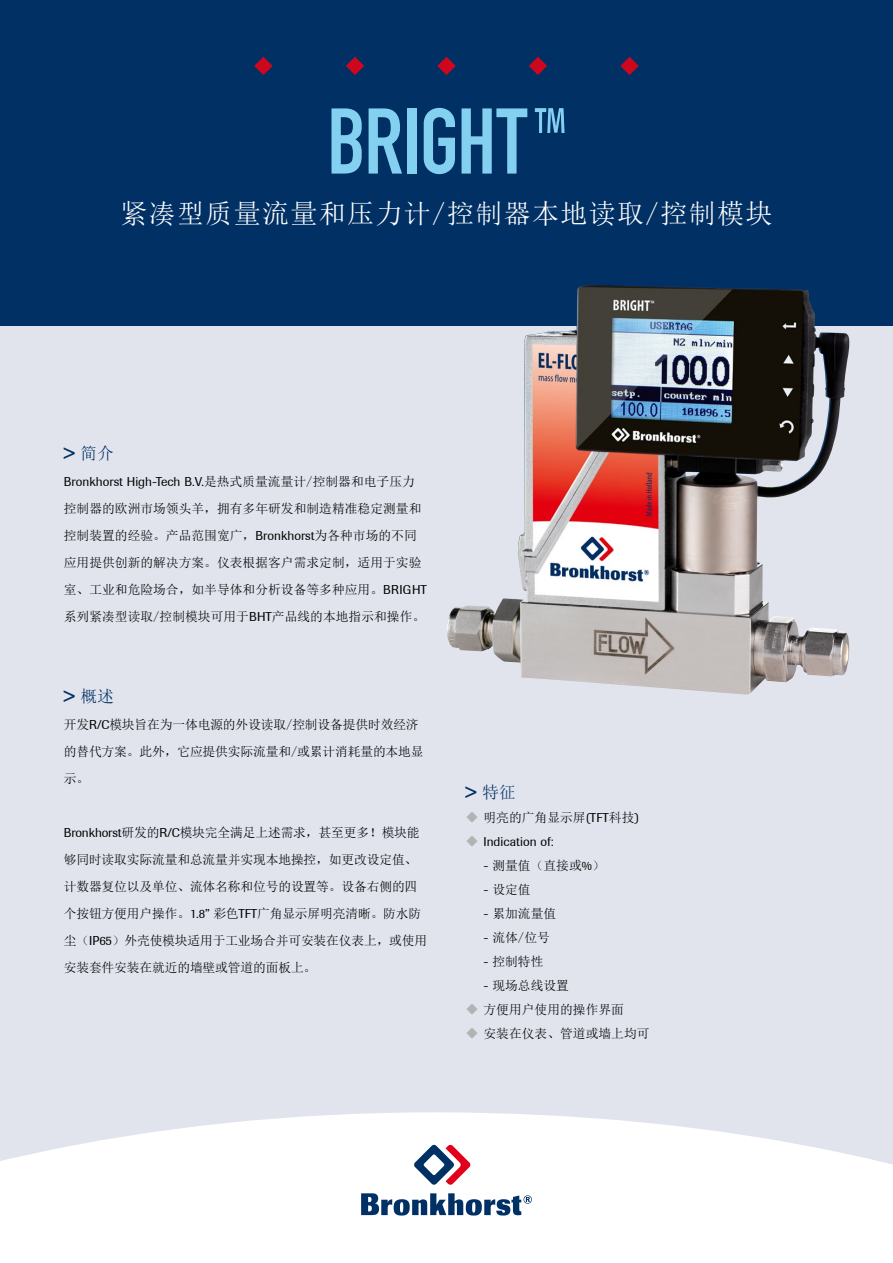
<style>
.page{position:relative;width:893px;height:1263px;background:#fff}
.page>*{position:absolute;margin:0;border:0;box-sizing:border-box;transform-origin:0 0}
.t1{font:91.5px "DIN Engschrift";letter-spacing:-.02em;color:#84d0f0}
.t2{font:27px "Sim Sun";letter-spacing:.05em;color:#fff}
.Alineakop{font:16.5px "Sim Sun";color:#003064}
.Plat{font:12.75px/27px "Sim Sun";letter-spacing:-.01em;color:#000}
.Plat-2{font:12.75px "Berthold Imago";color:#000}
.s1{font-family:"Myriad Pro";font-stretch:condensed}
.s2{font-family:"Berthold Imago";font-weight:500}
.s3{font-family:"Berthold Imago"}
.s4{color:#b1b3b4}
</style>
<div class="page">
<div style="left:0;top:293px;width:893px;height:970px;background:#e1e3ed"></div>
<div style="left:0;top:0;width:893px;height:325px;background:#003064"></div>
<svg style="left:254px;top:57px;width:19px;height:18px"></svg>
<svg style="left:346px;top:57px;width:18px;height:18px"></svg>
<svg style="left:437px;top:57px;width:19px;height:18px"></svg>
<svg style="left:529px;top:57px;width:18px;height:18px"></svg>
<svg style="left:620px;top:57px;width:19px;height:18px"></svg>
<img style="left:446px;top:285px;width:404px;height:409px">
<svg style="left:0;top:1112px;width:893px;height:151px;background:#fbfbfc"></svg>
<svg style="left:414px;top:1144px;width:57px;height:41px;background:#b29db0"></svg>
<svg style="left:361px;top:1193px;width:171px;height:22px;background:#7b93ae"></svg>
<p class="t1" style="left:327px;top:88px;width:240px">BRIGHT<span class="s1">™</span></p>
<p class="t2" style="left:120px;top:200px;width:654px">紧凑型质量流量和压力计/控制器本地读取/控制模块</p>
<p class="Alineakop" style="left:64px;top:445px;width:52px"><span class="s2">&gt;</span> 简介</p>
<p class="Plat" style="left:64px;top:468px;width:365px"><span class="s3">Bronkhorst High-Tech B.V.</span>是热式质量流量计/控制器和电子压力控制器的欧洲市场领头羊，拥有多年研发和制造精准稳定测量和控制装置的经验。产品范围宽广，<span class="s3">Bronkhorst</span>为各种市场的不同应用提供创新的解决方案。仪表根据客户需求定制，适用于实验室、工业和危险场合，如半导体和分析设备等多种应用。<span class="s3">BRIGHT</span>系列紧凑型读取/控制模块可用于<span class="s3">BHT</span>产品线的本地指示和操作。</p>
<p class="Alineakop" style="left:64px;top:688px;width:52px"><span class="s2">&gt;</span> 概述</p>
<p class="Plat" style="left:64px;top:711px;width:361px">开发<span class="s3">R/C</span>模块旨在为一体电源的外设读取/控制设备提供时效经济的替代方案。此外，它应提供实际流量和/或累计消耗量的本地显示。</p>
<p class="Plat" style="left:64px;top:819px;width:365px"><span class="s3">Bronkhorst</span>研发的<span class="s3">R/C</span>模块完全满足上述需求，甚至更多！模块能够同时读取实际流量和总流量并实现本地操控，如更改设定值、计数器复位以及单位、流体名称和位号的设置等。设备右侧的四个按钮方便用户操作。<span class="s3">1.8”</span> 彩色<span class="s3">TFT</span>广角显示屏明亮清晰。防水防尘（<span class="s3">IP65</span>）外壳使模块适用于工业场合并可安装在仪表上，或使用安装套件安装在就近的墙壁或管道的面板上。</p>
<p class="Alineakop" style="left:466px;top:784px;width:52px"><span class="s2">&gt;</span> 特征</p>
<p class="Plat" style="left:466px;top:804px;width:175px"><span class="s4">◆</span> 明亮的广角显示屏<span class="s3">(TFT</span>科技<span class="s3">)</span></p>
<p class="Plat-2" style="left:466px;top:834px;width:90px"><span class="s4">◆</span> Indication of:</p>
<p class="Plat" style="left:483px;top:852px;width:123px"><span class="s3">-</span> 测量值（直接或<span class="s3">%</span>）</p>
<p class="Plat" style="left:483px;top:876px;width:49px"><span class="s3">-</span> 设定值</p>
<p class="Plat" style="left:483px;top:900px;width:74px"><span class="s3">-</span> 累加流量值</p>
<p class="Plat" style="left:483px;top:924px;width:68px"><span class="s3">-</span> 流体/位号</p>
<p class="Plat" style="left:483px;top:948px;width:61px"><span class="s3">-</span> 控制特性</p>
<p class="Plat" style="left:483px;top:972px;width:87px"><span class="s3">-</span> 现场总线设置</p>
<p class="Plat" style="left:466px;top:996px;width:160px"><span class="s4">◆</span> 方便用户使用的操作界面</p>
<p class="Plat" style="left:466px;top:1020px;width:185px"><span class="s4">◆</span> 安装在仪表、管道或墙上均可</p>
</div>
